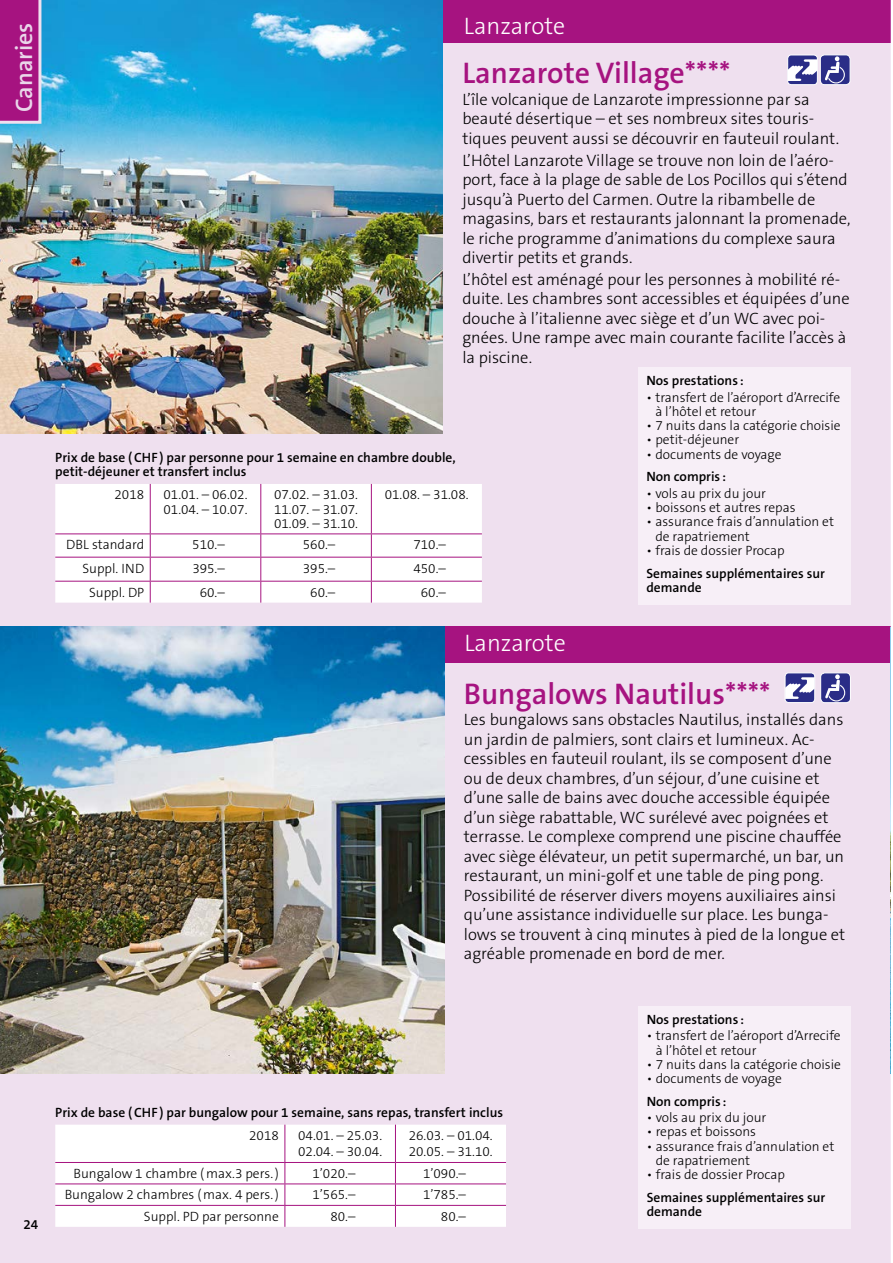
<style>
.page{position:relative;width:893px;height:1263px;background:#efe0ef}
.page>*{position:absolute;margin:0;border:0;box-sizing:border-box;transform-origin:0 0}
.t1{font:600 30px "The Sans B6";color:#a61380}
.t2{font:300 24px "The Sans B3";color:#fff}
.t3{font:600 24px "The Sans B6";color:#ead6ea}
.t4{font:300 16.5px/19.5px "The Sans B3";color:#000}
.t5{font:300 13.5px/14.2px "The Sans B3";color:#000}
.t6{font:600 13.5px/14.2px "The Sans B6";color:#000}
</style>
<div class="page">
<div style="left:13px;top:0;width:880px;height:43px;background:#a61380"></div>
<div style="left:13px;top:627px;width:880px;height:36px;background:#a61380"></div>
<img style="left:0;top:627px;width:445px;height:446px">
<img style="left:0;top:0;width:442px;height:434px">
<div style="left:638px;top:1006px;width:213px;height:223px;background:#f7eff7"></div>
<div style="left:638px;top:367px;width:212px;height:237px;background:#f7eff7"></div>
<div style="left:55px;top:484px;width:427px;height:119px;background:#fff"></div>
<hr style="left:150px;top:484px;width:1px;height:49px;background:#a61380">
<hr style="left:260px;top:484px;width:1px;height:49px;background:#a61380">
<hr style="left:55px;top:533px;width:95px;height:1px;background:#a61380">
<hr style="left:371px;top:484px;width:1px;height:49px;background:#a61380">
<hr style="left:55px;top:557px;width:95px;height:1px;background:#a61380">
<hr style="left:55px;top:581px;width:95px;height:1px;background:#a61380">
<hr style="left:150px;top:533px;width:111px;height:1px;background:#a61380">
<hr style="left:261px;top:533px;width:110px;height:1px;background:#a61380">
<hr style="left:150px;top:557px;width:111px;height:1px;background:#a61380">
<hr style="left:261px;top:557px;width:110px;height:1px;background:#a61380">
<hr style="left:150px;top:581px;width:111px;height:1px;background:#a61380">
<hr style="left:261px;top:581px;width:110px;height:1px;background:#a61380">
<svg style="left:150px;top:534px;width:1px;height:69px"></svg>
<svg style="left:260px;top:534px;width:1px;height:69px"></svg>
<svg style="left:371px;top:534px;width:1px;height:69px"></svg>
<hr style="left:371px;top:533px;width:111px;height:1px;background:#a61380">
<hr style="left:371px;top:557px;width:111px;height:1px;background:#a61380">
<hr style="left:371px;top:581px;width:111px;height:1px;background:#a61380">
<div style="left:55px;top:1125px;width:451px;height:102px;background:#fff"></div>
<hr style="left:285px;top:1125px;width:1px;height:37px;background:#a61380">
<hr style="left:395px;top:1125px;width:1px;height:37px;background:#a61380">
<hr style="left:55px;top:1162px;width:230px;height:1px;background:#a61380">
<hr style="left:285px;top:1162px;width:110px;height:1px;background:#a61380">
<hr style="left:55px;top:1183px;width:230px;height:1px;background:#a61380">
<hr style="left:285px;top:1183px;width:110px;height:1px;background:#a61380">
<hr style="left:55px;top:1205px;width:230px;height:1px;background:#a61380">
<svg style="left:285px;top:1163px;width:1px;height:64px"></svg>
<hr style="left:285px;top:1205px;width:110px;height:1px;background:#a61380">
<svg style="left:395px;top:1163px;width:1px;height:64px"></svg>
<hr style="left:395px;top:1162px;width:111px;height:1px;background:#a61380">
<hr style="left:395px;top:1183px;width:111px;height:1px;background:#a61380">
<hr style="left:395px;top:1205px;width:111px;height:1px;background:#a61380">
<div style="left:788px;top:55px;width:29px;height:30px;background:#2a2d87;border-radius:4px"></div>
<div style="left:787px;top:55px;width:31px;height:30px;border:1px solid #fff;border-radius:4px"></div>
<svg style="left:788px;top:59px;width:29px;height:22px"></svg>
<div style="left:821px;top:673px;width:29px;height:30px;background:#2a2d87;border-radius:4px"></div>
<div style="left:820px;top:672px;width:31px;height:31px;border:1px solid #fff;border-radius:4px"></div>
<svg style="left:825px;top:674px;width:20px;height:27px"></svg>
<div style="left:785px;top:673px;width:30px;height:29px;background:#2a2d87;border-radius:4px"></div>
<div style="left:785px;top:672px;width:30px;height:31px;border:1px solid #fff;border-radius:4px"></div>
<svg style="left:785px;top:677px;width:30px;height:22px"></svg>
<div style="left:820px;top:55px;width:30px;height:30px;background:#2a2d87;border-radius:4px"></div>
<div style="left:820px;top:55px;width:30px;height:30px;border:1px solid #fff;border-radius:4px"></div>
<svg style="left:824px;top:56px;width:21px;height:28px"></svg>
<svg style="left:0;top:0;width:41px;height:124px"></svg>
<hr style="left:891px;top:0;width:2px;height:1263px;background:#fff">
<h2 class="t3" style="left:11px;top:112px;width:91px;rotate:-90deg">Canaries</h2>
<h2 class="t2" style="left:464px;top:14px;width:103px">Lanzarote</h2>
<h1 class="t1" style="left:462px;top:57px;width:269px">Lanzarote Village****</h1>
<p class="t4" style="left:462px;top:91px;width:378px">L’île volcanique de Lanzarote impressionne par sa beauté désertique – et ses nombreux sites touris&shy;tiques peuvent aussi se découvrir en fauteuil roulant.</p>
<p class="t4" style="left:462px;top:151px;width:390px">L’Hôtel Lanzarote Village se trouve non loin de l’aéro&shy;port, face à la plage de sable de Los Pocillos qui s’étend jusqu’à Puerto del Carmen. Outre la ribambelle de magasins, bars et restaurants jalonnant la promenade, le riche programme d’animations du complexe saura divertir petits et grands.</p>
<p class="t4" style="left:462px;top:270px;width:389px">L’hôtel est aménagé pour les personnes à mobilité ré&shy;duite. Les chambres sont accessibles et équipées d’une douche à l’italienne avec siège et d’un WC avec poi&shy;gnées. Une rampe avec main courante facilite l’accès à la piscine.</p>
<p class="t6" style="left:55px;top:451px;width:402px">Prix de base (CHF ) par personne pour 1 semaine en chambre double, petit-déjeuner et transfert inclus</p>
<p class="t5" style="left:115px;top:488px;width:31px">2018</p>
<p class="t5" style="left:164px;top:488px;width:85px">01.01. – 06.02.<br>01.04. – 10.07.</p>
<p class="t5" style="left:274px;top:488px;width:85px;text-align:justify">07.02. – 31.03.<br>11.07. – 31.07.<br>01.09. – 31.10.</p>
<p class="t5" style="left:385px;top:488px;width:85px">01.08. – 31.08.</p>
<p class="t5" style="left:66px;top:538px;width:79px">DBL standard</p>
<p class="t5" style="left:192px;top:538px;width:34px">510.–</p>
<p class="t5" style="left:303px;top:538px;width:34px">560.–</p>
<p class="t5" style="left:413px;top:538px;width:34px">710.–</p>
<p class="t5" style="left:82px;top:562px;width:63px">Suppl. IND</p>
<p class="t5" style="left:192px;top:562px;width:34px">395.–</p>
<p class="t5" style="left:303px;top:562px;width:34px">395.–</p>
<p class="t5" style="left:413px;top:562px;width:34px">450.–</p>
<p class="t5" style="left:89px;top:586px;width:57px">Suppl. DP</p>
<p class="t5" style="left:200px;top:586px;width:27px">60.–</p>
<p class="t5" style="left:310px;top:586px;width:27px">60.–</p>
<p class="t5" style="left:421px;top:586px;width:27px">60.–</p>
<h2 class="t2" style="left:464px;top:631px;width:103px">Lanzarote</h2>
<p class="t6" style="left:646px;top:374px;width:99px">Nos prestations :</p>
<p class="t5" style="left:655px;top:391px;width:186px;text-indent:-9px">• transfert de l’aéroport d’Arrecife à l’hôtel et retour</p>
<p class="t5" style="left:646px;top:419px;width:196px">• 7 nuits dans la catégorie choisie</p>
<p class="t5" style="left:646px;top:434px;width:94px">• petit-déjeuner</p>
<p class="t5" style="left:646px;top:448px;width:137px">• documents de voyage</p>
<p class="t6" style="left:646px;top:470px;width:81px">Non compris :</p>
<p class="t5" style="left:646px;top:487px;width:121px">• vols au prix du jour</p>
<p class="t5" style="left:646px;top:501px;width:151px">• boissons et autres repas</p>
<p class="t5" style="left:655px;top:515px;width:180px;text-indent:-9px">• assurance frais d’annulation et de rapatriement</p>
<p class="t5" style="left:646px;top:544px;width:140px">• frais de dossier Procap</p>
<p class="t6" style="left:646px;top:567px;width:180px">Semaines supplémentaires sur demande</p>
<h1 class="t1" style="left:464px;top:678px;width:308px">Bungalows Nautilus****</h1>
<p class="t4" style="left:464px;top:711px;width:383px">Les bungalows sans obstacles Nautilus, installés dans un jardin de palmiers, sont clairs et lumineux. Ac&shy;cessibles en fauteuil roulant, ils se composent d’une ou de deux chambres, d’un séjour, d’une cuisine et d’une salle de bains avec douche accessible équipée d’un siège rabattable, WC surélevé avec poignées et terrasse. Le complexe comprend une piscine chauffée avec siège élévateur, un petit supermarché, un bar, un restaurant, un mini-golf et une table de ping pong.<br>Possibilité de réserver divers moyens auxiliaires ainsi qu’une assistance individuelle sur place. Les bunga&shy;lows se trouvent à cinq minutes à pied de la longue et agréable promenade en bord de mer.</p>
<p class="t6" style="left:23px;top:1218px;width:16px">24</p>
<p class="t6" style="left:55px;top:1105px;width:449px">Prix de base (CHF ) par bungalow pour 1 semaine, sans repas, transfert inclus</p>
<p class="t5" style="left:249px;top:1129px;width:31px">2018</p>
<p class="t5" style="left:298px;top:1128px;width:85px;line-height:16.4px">04.01. – 25.03.<br>02.04. – 30.04.</p>
<p class="t5" style="left:409px;top:1128px;width:85px;line-height:16.4px">26.03. – 01.04.<br>20.05. – 31.10.</p>
<p class="t5" style="left:73px;top:1167px;width:207px">Bungalow 1 chambre (max.3 pers.)</p>
<p class="t5" style="left:312px;top:1167px;width:44px">1’020.–</p>
<p class="t5" style="left:423px;top:1167px;width:44px">1’090.–</p>
<p class="t5" style="left:65px;top:1188px;width:216px">Bungalow 2 chambres (max. 4 pers.)</p>
<p class="t5" style="left:312px;top:1188px;width:44px">1’565.–</p>
<p class="t5" style="left:423px;top:1188px;width:44px">1’785.–</p>
<p class="t5" style="left:144px;top:1210px;width:136px">Suppl. PD par personne</p>
<p class="t5" style="left:330px;top:1210px;width:27px">80.–</p>
<p class="t5" style="left:441px;top:1210px;width:27px">80.–</p>
<p class="t6" style="left:647px;top:1013px;width:99px">Nos prestations :</p>
<p class="t5" style="left:656px;top:1029px;width:186px;text-indent:-9px">• transfert de l’aéroport d’Arrecife à l’hôtel et retour</p>
<p class="t5" style="left:647px;top:1058px;width:196px">• 7 nuits dans la catégorie choisie</p>
<p class="t5" style="left:647px;top:1072px;width:137px">• documents de voyage</p>
<p class="t6" style="left:647px;top:1095px;width:81px">Non compris :</p>
<p class="t5" style="left:647px;top:1111px;width:121px">• vols au prix du jour</p>
<p class="t5" style="left:647px;top:1125px;width:111px">• repas et boissons</p>
<p class="t5" style="left:656px;top:1140px;width:180px;text-indent:-9px">• assurance frais d’annulation et de rapatriement</p>
<p class="t5" style="left:647px;top:1168px;width:140px">• frais de dossier Procap</p>
<p class="t6" style="left:647px;top:1191px;width:180px">Semaines supplémentaires sur demande</p>
</div>
